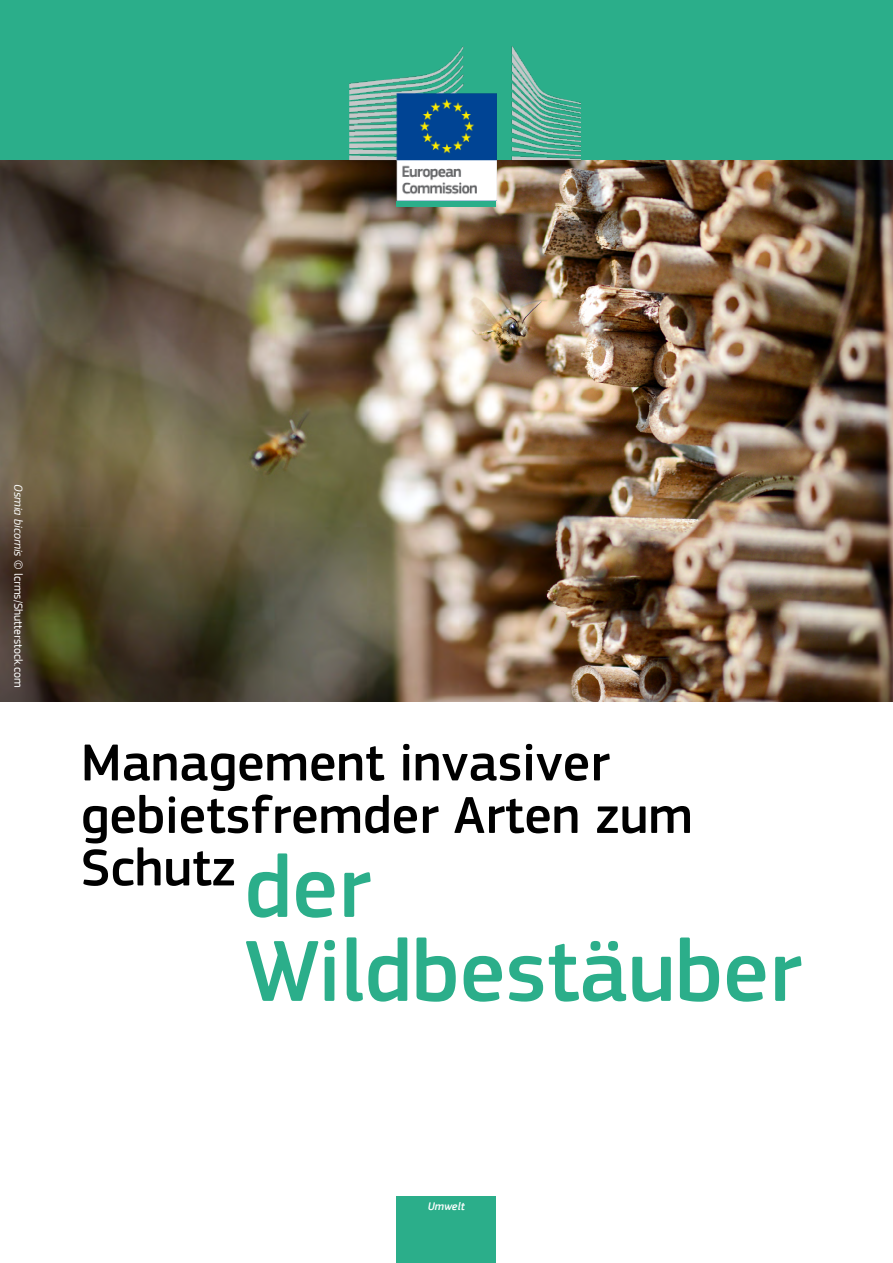
<style>
.page{position:relative;width:893px;height:1263px;background:#fff}
.page>*{position:absolute;margin:0;border:0;box-sizing:border-box;transform-origin:0 0}
.t1{font:500 90px "EC Square Sans Pro";color:#2bae8a}
.t2{font:500 54px/52.5px "EC Square Sans Pro";color:#000}
.t3{font:12px "EC Square Sans Pro";color:#fff}
.t4{font:italic 500 11.4px "EC Square Sans Pro";color:#fff}
.s1{font-style:italic}
.s2{font-size:90px;color:#2bae8a}
</style>
<div class="page">
<div style="left:0;top:0;width:893px;height:160px;background:#2bae8a"></div>
<img style="left:0;top:160px;width:893px;height:542px">
<div style="left:397px;top:1196px;width:99px;height:67px;background:#2bae8a"></div>
<img style="left:350px;top:46px;width:230px;height:155px">
<div style="left:397px;top:201px;width:99px;height:6px;background:#2bae8a"></div>
<p class="t3" style="left:25px;top:484px;width:205px;rotate:90deg"><span class="s1">Osmia bicornis</span> © lcrms/Shutterstock.com</p>
<p class="t2" style="left:81px;top:737px;width:614px">Management invasiver gebietsfremder Arten zum<br>Schutz <span class="s2">der</span></p>
<h1 class="t1" style="left:244px;top:919px;width:558px">Wildbestäuber</h1>
<p class="t4" style="left:428px;top:1199px;width:39px">Umwelt</p>
</div>
